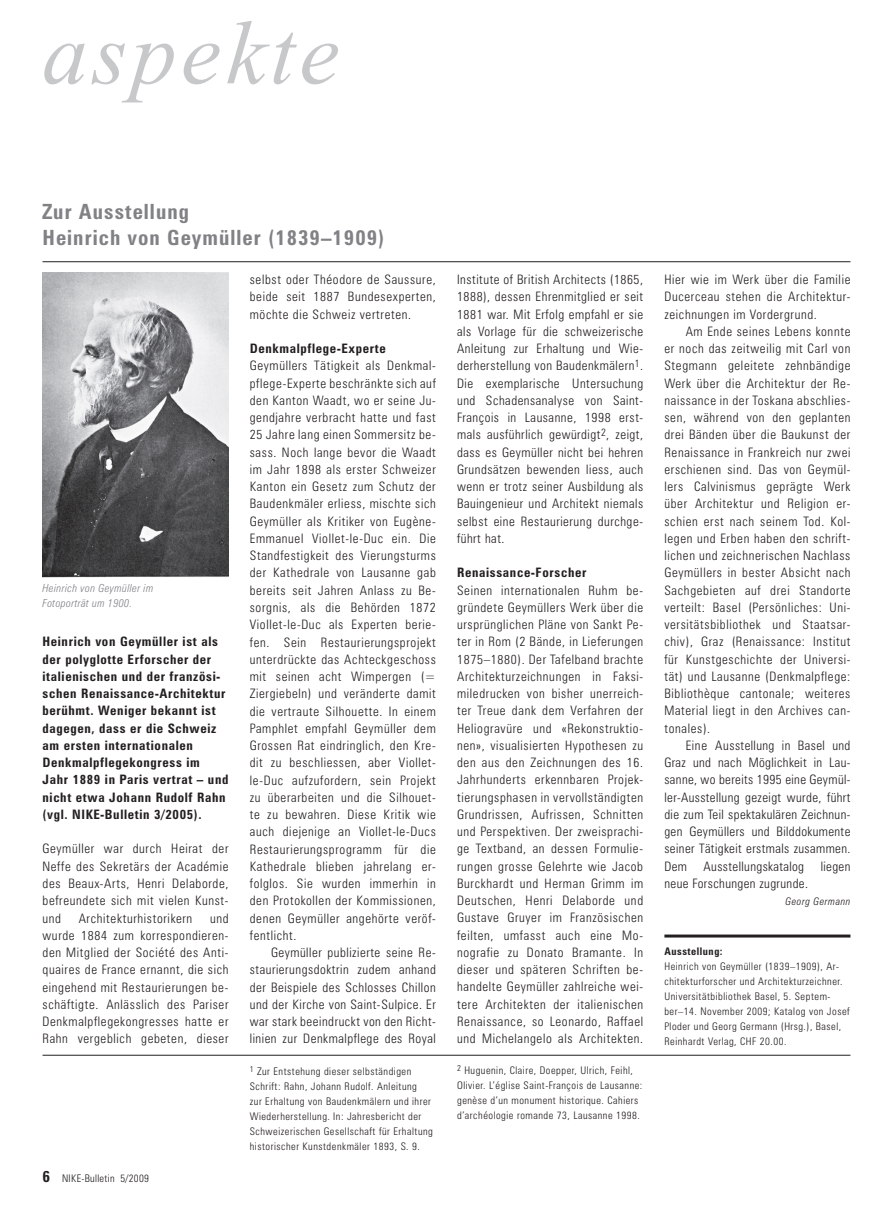
<style>
.page{position:relative;width:893px;height:1212px;background:#fff}
.page>*{position:absolute;margin:0;border:0;box-sizing:border-box;transform-origin:0 0}
.t1{font:italic 90px "Times New Roman";letter-spacing:.05em;color:#c7c8ca}
.t2{font:700 condensed 21px/25.2px "Zurich BT";letter-spacing:.05em;color:#808285}
.t3{font:300 condensed 13.05px/17.2px "Zurich BT";letter-spacing:.05em;color:#231f20;text-align:justify}
.t4{font:700 condensed 13.05px/17.2px "Zurich BT";letter-spacing:.05em;color:#231f20}
.t5{font:300 condensed 13.05px "Zurich BT";letter-spacing:.03em;color:#231f20}
.t6{font:italic 300 condensed 11.1px/15px "Zurich BT";letter-spacing:.03em;color:#808285}
.t7{font:300 condensed 10.5px/15px "Zurich BT";letter-spacing:.05em;color:#231f20}
.t8{font:300 condensed 10.5px "Zurich BT";letter-spacing:.03em;color:#231f20}
.t9{font:italic 300 condensed 10.5px "Zurich BT";letter-spacing:.05em;color:#231f20}
.t10{font:700 condensed 10.5px "Zurich BT";letter-spacing:.05em;color:#231f20}
.s1{font-weight:700;font-size:15.75px}
</style>
<div class="page">
<hr style="left:43px;top:261px;width:807px;height:1px;background:#231f20">
<hr style="left:664px;top:934px;width:186px;height:3px;background:#231f20">
<hr style="left:43px;top:1055px;width:807px;height:1px;background:#231f20">
<img style="left:43px;top:272px;width:186px;height:305px">
<h1 class="t1" style="left:43px;top:5px;width:298px">aspekte</h1>
<h2 class="t2" style="left:43px;top:199px;width:343px">Zur Ausstellung<br>Heinrich von Geymüller (1839–1909)</h2>
<p class="t6" style="left:43px;top:580px;width:112px">Heinrich von Geymüller im<br>Fotoporträt um 1900.</p>
<p class="t4" style="left:43px;top:633px;width:187px">Heinrich von Geymüller ist als der polyglotte Erforscher der italienischen und der französi&shy;schen Renaissance-Architektur berühmt. Weniger bekannt ist dagegen, dass er die Schweiz am ersten internationalen<br>Denkmalpflegekongress im<br>Jahr 1889 in Paris vertrat – und nicht etwa Johann Rudolf Rahn (vgl. NIKE-Bulletin 3/2005).</p>
<p class="t3" style="left:43px;top:840px;width:188px">Geymüller war durch Heirat der Neffe des Sekretärs der Académie des Beaux-Arts, Henri Delaborde, befreundete sich mit vielen Kunst&shy;und</p>
<p class="t3" style="left:43px;top:909px;width:188px;text-indent:167px">und wurde 1884 zum korrespondieren&shy;den Mitglied der Société des Anti&shy;quaires de France ernannt, die sich eingehend mit Restaurierungen be&shy;schäftigte. Anlässlich des Pariser Denkmalpflegekongresses hatte er Rahn vergeblich gebeten, dieser</p>
<p class="t3" style="left:79px;top:909px;width:115px">Architekturhistorikern</p>
<p class="t3" style="left:250px;top:271px;width:188px">selbst oder Théodore de Saussure, beide seit 1887 Bundesexperten, möchte die Schweiz vertreten.</p>
<p class="t4" style="left:250px;top:340px;width:137px">Denkmalpflege-Experte</p>
<p class="t3" style="left:250px;top:357px;width:188px">Geymüllers Tätigkeit als Denkmal&shy;pflege-Experte beschränkte sich auf den Kanton Waadt, wo er seine Ju&shy;gendjahre verbracht hatte und fast 25 Jahre lang einen Sommersitz be&shy;sass. Noch lange bevor die Waadt im Jahr 1898 als erster Schweizer Kanton ein Gesetz zum Schutz der Baudenkmäler erliess, mischte sich Geymüller als Kritiker von Eugène-Emmanuel Viollet-le-Duc ein. Die Standfestigkeit des Vierungsturms der Kathedrale von Lausanne gab bereits seit Jahren Anlass zu Be&shy;sorgnis, als die Behörden 1872<br>Viollet-le-Duc als Experten berie&shy;fen. Sein Restaurierungsprojekt unterdrückte das Achteckgeschoss mit seinen acht Wimpergen (= Ziergiebeln) und veränderte damit die vertraute Silhouette. In einem Pamphlet empfahl Geymüller dem Grossen Rat eindringlich, den Kre&shy;dit zu beschliessen, aber Viollet&shy;le-Duc aufzufordern, sein Projekt zu überarbeiten und die Silhouet&shy;te zu bewahren. Diese Kritik wie auch diejenige an Viollet-le-Ducs Restaurierungsprogramm für die Kathedrale blieben jahrelang er&shy;folglos. Sie wurden immerhin in den Protokollen der Kommissionen, denen Geymüller angehörte veröf&shy;fentlicht.</p>
<p class="t3" style="left:250px;top:944px;width:188px;text-indent:21px">Geymüller publizierte seine Re&shy;staurierungsdoktrin zudem anhand der Beispiele des Schlosses Chillon und der Kirche von Saint-Sulpice. Er war stark beeindruckt von den Richt&shy;linien zur Denkmalpflege des Royal</p>
<p class="t3" style="left:457px;top:271px;width:188px">Institute of British Architects (1865, 1888), dessen Ehrenmitglied er seit 1881 war. Mit Erfolg empfahl er sie als Vorlage für die schweizerische Anleitung zur Erhaltung und Wie&shy;derherstellung von Baudenkmälern<sup>1</sup>.<br>Die exemplarische Untersuchung und Schadensanalyse von Saint-François in Lausanne, 1998 erst&shy;mals ausführlich gewürdigt<sup>2</sup>, zeigt, dass es Geymüller nicht bei hehren Grundsätzen bewenden liess, auch wenn er trotz seiner Ausbildung als Bauingenieur und Architekt niemals selbst eine Restaurierung durchge&shy;führt hat.</p>
<p class="t4" style="left:457px;top:564px;width:131px">Renaissance-Forscher</p>
<p class="t3" style="left:457px;top:581px;width:188px">Seinen internationalen Ruhm be&shy;gründete Geymüllers Werk über die ursprünglichen Pläne von Sankt Pe&shy;ter in Rom (2 Bände, in Lieferungen 1875–1880). Der Tafelband brachte Architekturzeichnungen in Faksi&shy;miledrucken von bisher unerreich&shy;ter Treue dank dem Verfahren der Heliogravüre und «Rekonstruktio&shy;nen», visualisierten Hypothesen zu den aus den Zeichnungen des 16.<br>Jahrhunderts erkennbaren Projek&shy;tierungsphasen in vervollständigten Grundrissen, Aufrissen, Schnitten und Perspektiven. Der zweisprachi&shy;ge Textband, an dessen Formulie&shy;rungen grosse Gelehrte wie Jacob Burckhardt und Herman Grimm im Deutschen, Henri Delaborde und Gustave Gruyer im Französischen feilten, umfasst auch eine Mo&shy;nografie zu Donato Bramante. In dieser und späteren Schriften be&shy;handelte Geymüller zahlreiche wei&shy;tere Architekten der italienischen Renaissance, so Leonardo, Raffael und Michelangelo als Architekten.</p>
<p class="t8" style="left:43px;top:1172px;width:108px"><span class="s1">6</span> NIKE-Bulletin 5/2009</p>
<p class="t7" style="left:250px;top:1063px;width:185px"><sup>1</sup> Zur Entstehung dieser selbständigen Schrift: Rahn, Johann Rudolf. Anleitung<br>zur Erhaltung von Baudenkmälern und ihrer Wiederherstellung. In: Jahresbericht der Schweizerischen Gesellschaft für Erhaltung historischer Kunstdenkmäler 1893, S. 9.</p>
<p class="t7" style="left:457px;top:1063px;width:187px"><sup>2</sup> Huguenin, Claire, Doepper, Ulrich, Feihl, Olivier. L’église Saint-François de Lausanne: genèse d’un monument historique. Cahiers d’archéologie romande 73, Lausanne 1998.</p>
<p class="t3" style="left:664px;top:271px;width:188px">Hier wie im Werk über die Familie Ducerceau stehen die Architektur&shy;zeichnungen im Vordergrund.</p>
<p class="t3" style="left:664px;top:322px;width:188px;text-indent:21px">Am Ende seines Lebens konnte er noch das zeitweilig mit Carl von Stegmann geleitete zehnbändige Werk über die Architektur der Re&shy;naissance in der Toskana abschlies&shy;sen, während von den geplanten drei Bänden über die Baukunst der Renaissance in Frankreich nur zwei erschienen sind. Das von Geymül&shy;lers Calvinismus geprägte Werk über Architektur und Religion er&shy;schien erst nach seinem Tod. Kol&shy;legen und Erben haben den schrift&shy;lichen und zeichnerischen Nachlass Geymüllers in bester Absicht nach Sachgebieten auf drei Standorte verteilt: Basel (Persönliches: Uni&shy;versitätsbibliothek und Staatsar&shy;chiv), Graz (Renaissance: Institut für Kunstgeschichte der Universi&shy;tät) und Lausanne (Denkmalpflege:<br>Bibliothèque cantonale; weiteres Material liegt in den Archives can&shy;tonales).</p>
<p class="t3" style="left:664px;top:736px;width:188px;text-indent:21px">Eine Ausstellung in Basel und Graz und nach Möglichkeit in Lau&shy;sanne, wo bereits 1995 eine Geymül&shy;ler-Ausstellung gezeigt wurde, führt die zum Teil spektakulären Zeichnun&shy;gen Geymüllers und Bilddokumente seiner Tätigkeit erstmals zusammen.<br>Dem</p>
<p class="t5" style="left:704px;top:858px;width:102px">Ausstellungskatalog</p>
<p class="t3" style="left:821px;top:857px;width:31px">liegen</p>
<p class="t5" style="left:664px;top:875px;width:145px">neue Forschungen zugrunde.</p>
<p class="t9" style="left:786px;top:895px;width:66px">Georg Germann</p>
<p class="t10" style="left:664px;top:944px;width:60px">Ausstellung:</p>
<p class="t7" style="left:664px;top:958px;width:187px">Heinrich von Geymüller (1839–1909), Ar&shy;chitekturforscher und Architekturzeichner.<br>Universitätbibliothek Basel, 5. Septem&shy;ber–14. November 2009; Katalog von Josef Ploder und Georg Germann (Hrsg.), Basel, Reinhardt Verlag, CHF 20.00.</p>
</div>
